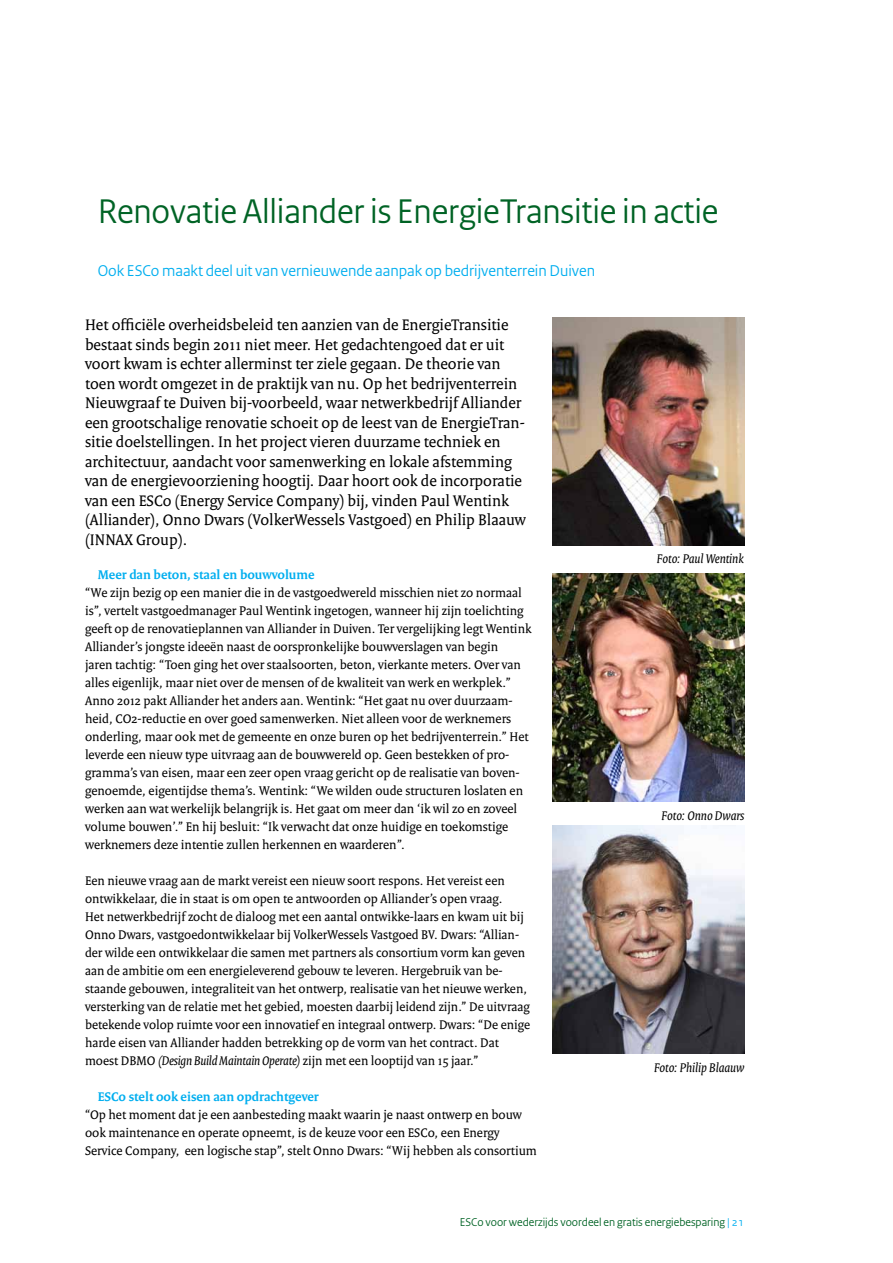
<style>
.page{position:relative;width:893px;height:1263px;background:#fff}
.page>*{position:absolute;margin:0;border:0;box-sizing:border-box;transform-origin:0 0}
.t1{font:36px "Rijksoverheid Sans";letter-spacing:-.005em;color:#006325}
.t2{font:16.5px/19.5px "Rijksoverheid Serif";color:#000}
.t3{font:16.5px "Rijksoverheid Sans";color:#00aeef}
.t4{font:13.5px/18px "Rijksoverheid Serif";color:#000}
.t5{font:700 13.5px "Rijksoverheid Serif";color:#00aeef}
.t6{font:italic 13.5px "Rijksoverheid Serif";color:#000}
.t7{font:12px "Rijksoverheid Sans";color:#006325}
.s1{font-style:italic}
.s2{color:#00aeef}
</style>
<div class="page">
<img style="left:553px;top:318px;width:191px;height:228px">
<img style="left:553px;top:573px;width:191px;height:228px">
<img style="left:553px;top:825px;width:191px;height:228px">
<h1 class="t1" style="left:98px;top:190px;width:622px">Renovatie Alliander is EnergieTransitie in actie</h1>
<p class="t3" style="left:98px;top:261px;width:499px">Ook ESCo maakt deel uit van vernieuwende aanpak op bedrijventerrein Duiven</p>
<p class="t2" style="left:85px;top:315px;width:442px">Het officiële overheidsbeleid ten aanzien van de EnergieTransitie bestaat sinds begin 2011 niet meer. Het gedachtengoed dat er uit voort kwam is echter allerminst ter ziele gegaan. De theorie van toen wordt omgezet in de praktijk van nu. Op het bedrijventerrein Nieuwgraaf te Duiven bij-voorbeeld, waar netwerkbedrijf Alliander een grootschalige renovatie schoeit op de leest van de EnergieTran&shy;sitie doelstellingen. In het project vieren duurzame techniek en architectuur, aandacht voor samenwerking en lokale afstemming van de energievoorziening hoogtij. Daar hoort ook de incorporatie van een ESCo (Energy Service Company) bij, vinden Paul Wentink (Alliander), Onno Dwars (VolkerWessels Vastgoed) en Philip Blaauw (INNAX Group).</p>
<p class="t5" style="left:98px;top:566px;width:218px">Meer dan beton, staal en bouwvolume</p>
<p class="t4" style="left:85px;top:583px;width:448px">“We zijn bezig op een manier die in de vastgoedwereld misschien niet zo normaal is”, vertelt vastgoedmanager Paul Wentink ingetogen, wanneer hij zijn toelichting geeft op de renovatieplannen van Alliander in Duiven. Ter vergelijking legt Wentink Alliander’s jongste ideeën naast de oorspronkelijke bouwverslagen van begin<br>jaren tachtig: “Toen ging het over staalsoorten, beton, vierkante meters. Over van alles eigenlijk, maar niet over de mensen of de kwaliteit van werk en werkplek.” Anno 2012 pakt Alliander het anders aan. Wentink: “Het gaat nu over duurzaam&shy;heid, CO2-reductie en over goed samenwerken. Niet alleen voor de werknemers onderling, maar ook met de gemeente en onze buren op het bedrijventerrein.” Het leverde een nieuw type uitvraag aan de bouwwereld op. Geen bestekken of pro&shy;gramma’s van eisen, maar een zeer open vraag gericht op de realisatie van boven&shy;genoemde, eigentijdse thema’s. Wentink: “We wilden oude structuren loslaten en werken aan wat werkelijk belangrijk is. Het gaat om meer dan ‘ik wil zo en zoveel volume bouwen’.” En hij besluit: “Ik verwacht dat onze huidige en toekomstige werknemers deze intentie zullen herkennen en waarderen”.</p>
<p class="t4" style="left:85px;top:871px;width:447px">Een nieuwe vraag aan de markt vereist een nieuw soort respons. Het vereist een ontwikkelaar, die in staat is om open te antwoorden op Alliander’s open vraag.<br>Het netwerkbedrijf zocht de dialoog met een aantal ontwikke-laars en kwam uit bij Onno Dwars, vastgoedontwikkelaar bij VolkerWessels Vastgoed BV. Dwars: “Allian&shy;der wilde een ontwikkelaar die samen met partners als consortium vorm kan geven aan de ambitie om een energieleverend gebouw te leveren. Hergebruik van be&shy;staande gebouwen, integraliteit van het ontwerp, realisatie van het nieuwe werken, versterking van de relatie met het gebied, moesten daarbij leidend zijn.” De uitvraag betekende volop ruimte voor een innovatief en integraal ontwerp. Dwars: “De enige harde eisen van Alliander hadden betrekking op de vorm van het contract. Dat moest DBMO <span class="s1">(Design Build Maintain Operate)</span> zijn met een looptijd van 15 jaar.”</p>
<p class="t5" style="left:98px;top:1088px;width:223px">ESCo stelt ook eisen aan opdrachtgever</p>
<p class="t4" style="left:85px;top:1105px;width:453px">“Op het moment dat je een aanbesteding maakt waarin je naast ontwerp en bouw ook maintenance en operate opneemt, is de keuze voor een ESCo, een Energy<br>Service Company, een logische stap”, stelt Onno Dwars: “Wij hebben als consortium</p>
<p class="t6" style="left:657px;top:550px;width:88px">Foto: Paul Wentink</p>
<p class="t6" style="left:662px;top:807px;width:84px">Foto: Onno Dwars</p>
<p class="t6" style="left:654px;top:1059px;width:92px">Foto: Philip Blaauw</p>
<p class="t7" style="left:460px;top:1215px;width:286px">ESCo voor wederzijds voordeel en gratis energiebesparing <span class="s2">| 21</span></p>
</div>
